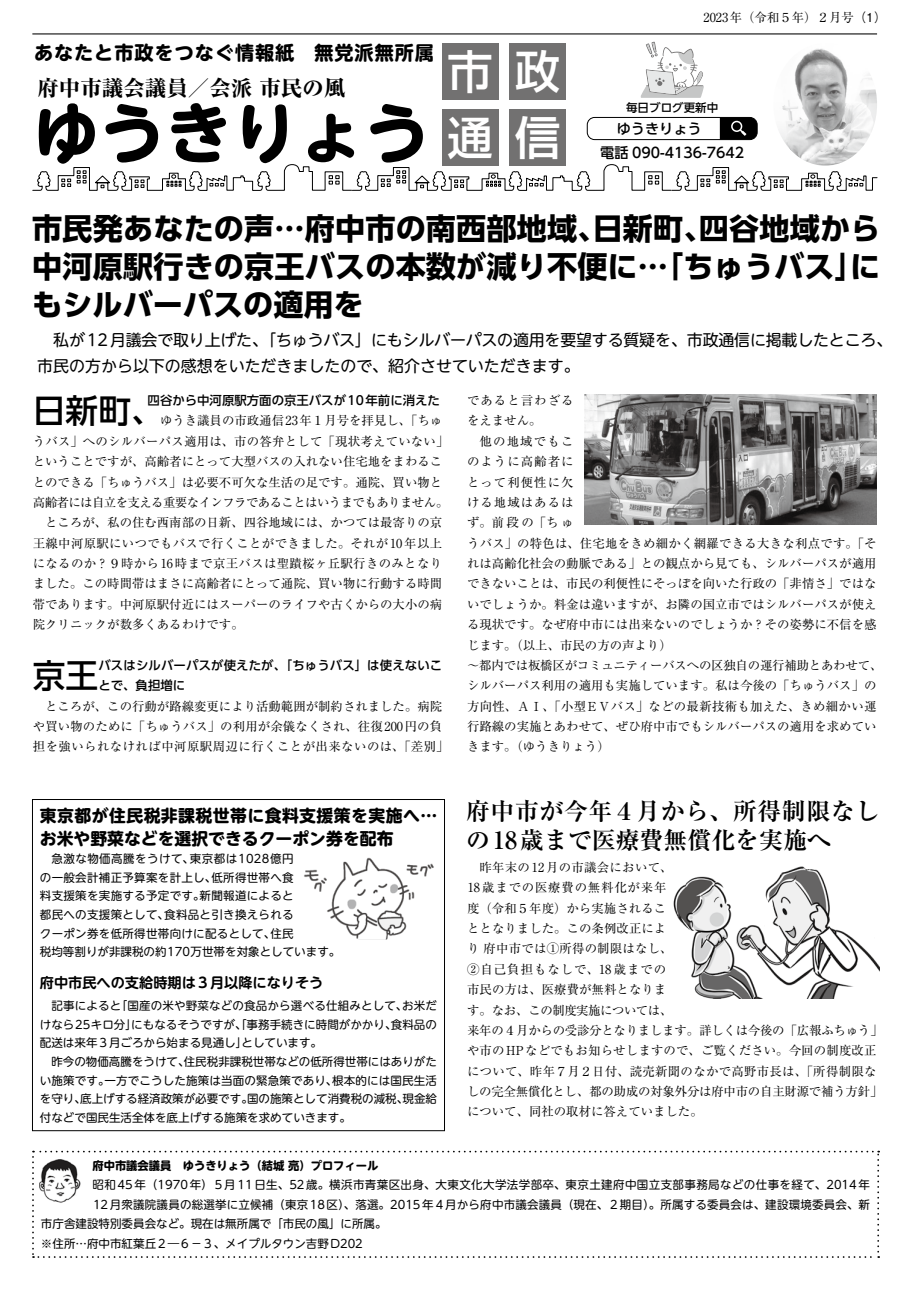
<style>
.page{position:relative;width:911px;height:1290px;background:#fff}
.page>*{position:absolute;margin:0;border:0;box-sizing:border-box;transform-origin:0 0}
.t1{font:700 66.12px "UD Shin M Go Pro";color:#000}
.t2{font:500 45.62px/66.5px "Shin Go Pro";color:#fff}
.t3{font:500 32.75px "UD Shin Go Pro";color:#000}
.t4{font:700 30.12px/38.1px "UD Shin Go Pro";letter-spacing:.005em;color:#000;text-align:justify}
.t5{font:700 23.88px/28.4px "Ryumin Pro";color:#000}
.t6{font:800 21.5px "Ryumin Pro";color:#000}
.t7{font:700 19.12px "UD Shin M Go Pro";letter-spacing:.05em;color:#000}
.t8{font:700 16.88px/23px "UD Shin M Go Pro";letter-spacing:.025em;color:#000}
.t9{font:16px/25.6px "UD Shin M Go Pro";letter-spacing:-.01em;color:#000}
.t10{font:500 14.12px "UD Shin Go Pro";color:#000}
.t11{font:700 14.12px "UD Shin M Go Pro De";color:#000}
.t12{font:12.38px/20.4px "Ryumin Pro";color:#000}
.t13{font:500 12.38px/20.4px "UD Shin Go Pro";color:#000}
.t14{font:11.5px/18.6px "UD Shin M Go Pro";letter-spacing:.015em;color:#000}
.t15{font:700 11.5px "UD Shin M Go Pro";color:#000}
.t16{font:500 11.5px "UD Shin Go Pro";color:#000}
.s1{font-family:"Gothic BBB Pro";font-weight:500}
</style>
<div class="page">
<hr style="left:32px;top:33px;width:845px;height:1px;background:#000">
<svg style="left:32px;top:164px;width:846px;height:27px"></svg>
<div style="left:442px;top:43px;width:56px;height:57px;background:#727171"></div>
<div style="left:442px;top:109px;width:56px;height:57px;background:#727171"></div>
<div style="left:509px;top:43px;width:57px;height:57px;background:#727171"></div>
<div style="left:509px;top:109px;width:57px;height:57px;background:#727171"></div>
<img style="left:773px;top:48px;width:104px;height:118px">
<div style="left:587px;top:117px;width:170px;height:23px;border:1px solid #000;border-radius:7px"></div>
<svg style="left:720px;top:117px;width:37px;height:23px"></svg>
<svg style="left:640px;top:42px;width:63px;height:56px"></svg>
<div style="left:32px;top:799px;width:413px;height:332px;border:1px solid #000"></div>
<img style="left:584px;top:394px;width:292px;height:131px">
<img style="left:304px;top:857px;width:130px;height:83px">
<img style="left:673px;top:866px;width:206px;height:132px">
<svg style="left:32px;top:1151px;width:847px;height:107px"></svg>
<img style="left:40px;top:1159px;width:42px;height:46px">
<h3 class="t7" style="left:34px;top:38px;width:401px">あなたと市政をつなぐ情報紙　無党派無所属</h3>
<h3 class="t6" style="left:37px;top:71px;width:309px">府中市議会議員／会派 市民の風</h3>
<h1 class="t1" style="left:33px;top:79px;width:398px">ゆうきりょう</h1>
<h2 class="t2" style="left:447px;top:32px;width:47px">市通</h2>
<h2 class="t2" style="left:515px;top:32px;width:47px">政信</h2>
<p class="t12" style="left:703px;top:7px;width:184px">2023年（令和５年）２月号<span class="s1">（1）</span></p>
<p class="t16" style="left:626px;top:98px;width:94px">毎日ブログ更新中</p>
<p class="t10" style="left:600px;top:142px;width:145px">電話 090-4136-7642</p>
<p class="t10" style="left:616px;top:117px;width:87px">ゆうきりょう</p>
<h3 class="t4" style="left:32px;top:209px;width:849px">市民発あなたの声…府中市の南西部地域、日新町、四谷地域から中河原駅行きの京王バスの本数が減り不便に…「ちゅうバス」にもシルバーパスの適用を</h3>
<p class="t9" style="left:37px;top:326px;width:856px">　私が12月議会で取り上げた、「ちゅうバス」にもシルバーパスの適用を要望する質疑を、市政通信に掲載したところ、市民の方から以下の感想をいただきましたので、紹介させていただきます。</p>
<h3 class="t3" style="left:33px;top:384px;width:133px">日新町、</h3>
<p class="t13" style="left:148px;top:390px;width:294px">四谷から中河原駅方面の京王バスが10年前に消えた</p>
<p class="t12" style="left:33px;top:410px;width:417px;text-indent:115px">　ゆうき議員の市政通信23年１月号を拝見し、「ちゅうバス」へのシルバーパス適用は、市の答弁として「現状考えていない」ということですが、高齢者にとって大型バスの入れない住宅地をまわることのできる「ちゅうバス」は必要不可欠な生活の足です。通院、買い物と高齢者には自立を支える重要なインフラであることはいうまでもありません。　ところが、私の住む西南部の日新、四谷地域には、かつては最寄りの京王線中河原駅にいつでもバスで行くことができました。それが10年以上になるのか？９時から16時まで京王バスは聖蹟桜ヶ丘駅行きのみとなりました。この時間帯はまさに高齢者にとって通院、買い物に行動する時間帯であります。中河原駅付近にはスーパーのライフや古くからの大小の病院クリニックが数多くあるわけです。</p>
<h3 class="t3" style="left:33px;top:649px;width:67px">京王</h3>
<p class="t13" style="left:98px;top:655px;width:345px">バスはシルバーパスが使えたが、「ちゅうバス」は使えないことで、負担増に</p>
<p class="t12" style="left:33px;top:695px;width:417px">　ところが、この行動が路線変更により活動範囲が制約されました。病院や買い物のために「ちゅうバス」の利用が余儀なくされ、往復200円の負担を強いられなければ中河原駅周辺に行くことが出来ないのは、「差別」</p>
<h3 class="t8" style="left:40px;top:803px;width:399px">東京都が住民税非課税世帯に食料支援策を実施へ…お米や野菜などを選択できるクーポン券を配布</h3>
<p class="t14" style="left:40px;top:849px;width:302px">　急激な物価高騰をうけて、東京都は1028億円<br>の一般会計補正予算案を計上し、低所得世帯へ食<br>料支援策を実施する予定です。新聞報道によると<br>都民への支援策として、食料品と引き換えられる<br>クーポン券を低所得世帯向けに配るとして、住民<br>税均等割りが非課税の約170万世帯を対象としています。</p>
<p class="t11" style="left:40px;top:971px;width:285px">府中市民への支給時期は３月以降になりそう</p>
<p class="t14" style="left:40px;top:996px;width:399px">　記事によると「国産の米や野菜などの食品から選べる仕組みとして、お米だけなら25キロ分」にもなるそうですが、「事務手続きに時間がかかり、食料品の配送は来年３月ごろから始まる見通し」としています。<br>　昨今の物価高騰をうけて、住民税非課税世帯などの低所得世帯にはありがたい施策です。一方でこうした施策は当面の緊急策であり、根本的には国民生活を守り、底上げする経済政策が必要です。国の施策として消費税の減税、現金給付などで国民生活全体を底上げする施策を求めていきます。</p>
<p class="t12" style="left:467px;top:389px;width:417px">であると言わざる<br>をえません。<br>　他の地域でもこ<br>のように高齢者に<br>とって利便性に欠<br>ける地域はあるは<br>ず。前段の「ちゅ<br>うバス」の特色は、住宅地をきめ細かく網羅できる大きな利点です。「それは高齢化社会の動脈である」との観点から見ても、シルバーパスが適用できないことは、市民の利便性にそっぽを向いた行政の「非情さ」ではないでしょうか。料金は違いますが、お隣の国立市ではシルバーパスが使える現状です。なぜ府中市には出来ないのでしょうか？その姿勢に不信を感じます。（以上、市民の方の声より）<br>～都内では板橋区がコミュニティーバスへの区独自の運行補助とあわせて、シルバーパス利用の適用も実施しています。私は今後の「ちゅうバス」の方向性、ＡＩ、「小型EＶバス」などの最新技術も加えた、きめ細かい運行路線の実施とあわせて、ぜひ府中市でもシルバーパスの適用を求めていきます。（ゆうきりょう）</p>
<h3 class="t5" style="left:466px;top:795px;width:414px">府中市が今年４月から、所得制限なしの 18歳まで医療費無償化を実施へ</h3>
<p class="t12" style="left:467px;top:856px;width:417px">　昨年末の12月の市議会において、<br>18歳までの医療費の無料化が来年<br>度（令和５年度）から実施されるこ<br>ととなりました。この条例改正によ<br>り 府中市では①所得の制限はなし、<br>②自己負担もなしで、18歳までの<br>市民の方は、医療費が無料となりま<br>す。なお、この制度実施については、<br>来年の４月からの受診分となりまします。詳しくは今後の「広報ふちゅう」や市のHPなどでもお知らせしますので、ご覧ください。今回の制度改正について、昨年７月２日付、読売新聞のなかで高野市長は、「所得制限なしの完全無償化とし、都の助成の対象外分は府中市の自主財源で補う方針」について、同社の取材に答えていました。</p>
<p class="t15" style="left:92px;top:1156px;width:287px">府中市議会議員　ゆうきりょう（結城 亮）プロフィール</p>
<p class="t14" style="left:92px;top:1175px;width:779px">昭和45年（1970年）５月11日生、52歳。横浜市青葉区出身、大東文化大学法学部卒、東京土建府中国立支部事務局などの仕事を経て、2014年</p>
<p class="t14" style="left:93px;top:1194px;width:778px">12月衆議院議員の総選挙に立候補（東京18区）、落選。2015年４月から府中市議会議員（現在、２期目）。所属する委員会は、建設環境委員会、新</p>
<p class="t14" style="left:41px;top:1214px;width:347px">市庁舎建設特別委員会など。現在は無所属で「市民の風」に所属。</p>
<p class="t14" style="left:41px;top:1233px;width:323px">※住所…府中市紅葉丘２―６－３、メイプルタウン吉野D202</p>
</div>
